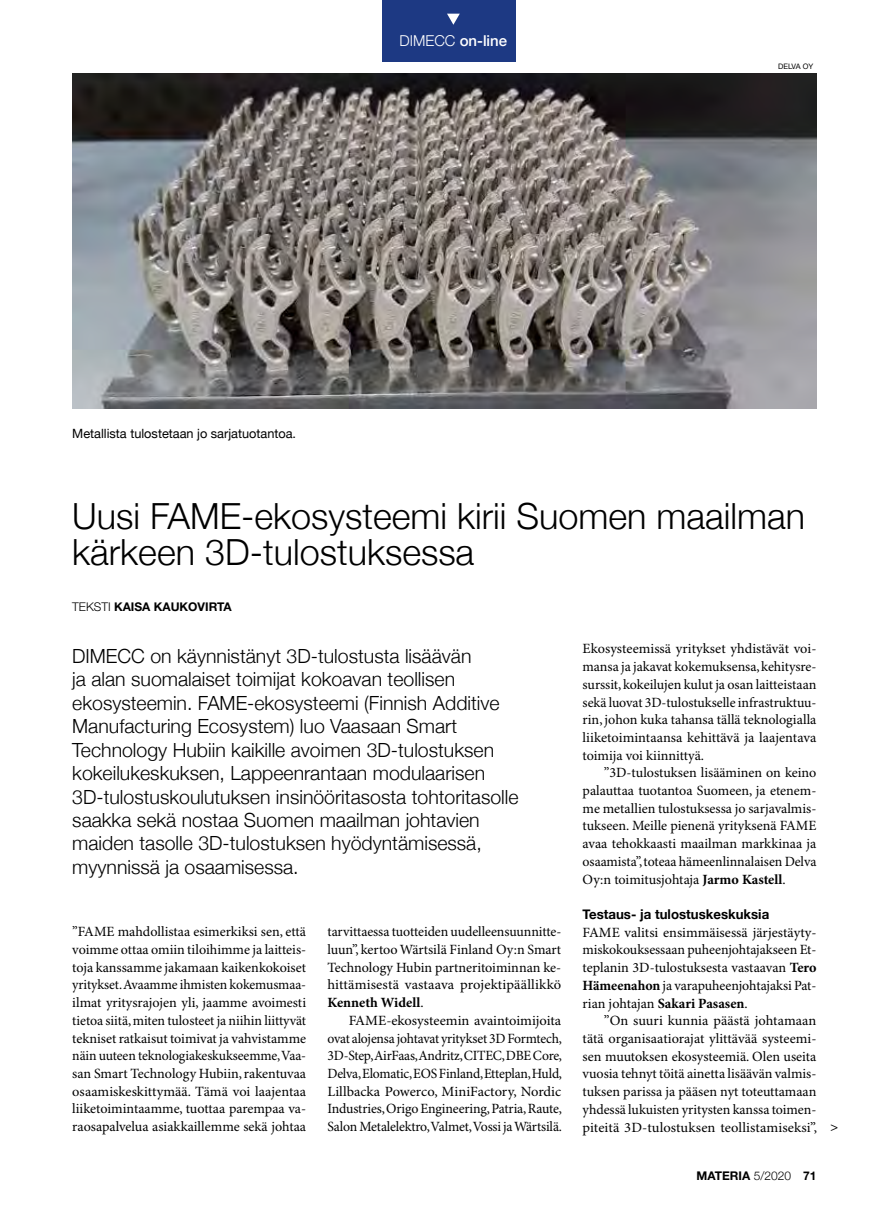
<style>
.page{position:relative;width:893px;height:1221px;background:#fff}
.page>*{position:absolute;margin:0;border:0;box-sizing:border-box;transform-origin:0 0}
.t1{font:300 36px/36px "Helvetica Neue";color:#000}
.t2{font:300 19.5px/23.4px "Helvetica Neue";color:#000}
.t3{font:500 15px "Helvetica Neue";color:#fff}
.t4{font:14.1px/17.7px "Minion Pro";color:#000;text-align:justify}
.t5{font:700 13.5px "Helvetica Neue";color:#000}
.t6{font:12.75px "Helvetica Neue";color:#000}
.t7{font:700 12px "Helvetica Neue LT Std";color:#000}
.t8{font:7.5px "Helvetica Neue";color:#000}
.s1{font-weight:300}
.s2{font-weight:700}
.s3{font-family:"Helvetica Neue";font-size:12.75px}
.s4{font-family:"Helvetica Neue";font-weight:300}
</style>
<div class="page">
<div style="left:382px;top:0;width:134px;height:62px;background:#1d3983"></div>
<svg style="left:447px;top:14px;width:13px;height:11px"></svg>
<img style="left:72px;top:73px;width:744px;height:335px">
<p class="t3" style="left:400px;top:28px;width:109px"><span class="s1">DIMECC</span> on-line</p>
<p class="t6" style="left:72px;top:424px;width:225px">Metallista tulostetaan jo sarjatuotantoa.</p>
<p class="t8" style="left:778px;top:61px;width:37px">DELVA OY</p>
<h1 class="t1" style="left:72px;top:495px;width:734px">Uusi FAME-ekosysteemi kirii Suomen maailman kärkeen 3D-tulostuksessa</h1>
<p class="t7" style="left:72px;top:599px;width:161px"><span class="s1">TEKSTI</span> KAISA KAUKOVIRTA</p>
<p class="t2" style="left:72px;top:643px;width:448px">DIMECC on käynnistänyt 3D-tulostusta lisäävän<br>ja alan suomalaiset toimijat kokoavan teollisen ekosysteemin. FAME-ekosysteemi (Finnish Additive Manufacturing Ecosystem) luo Vaasaan Smart Technology Hubiin kaikille avoimen 3D-tulostuksen kokeilukeskuksen, Lappeenrantaan modulaarisen 3D-tulostuskoulutuksen insinööritasosta tohtoritasolle saakka sekä nostaa Suomen maailman johtavien maiden tasolle 3D-tulostuksen hyödyntämisessä, myynnissä ja osaamisessa.</p>
<p class="t4" style="left:72px;top:923px;width:235px">”FAME mahdollistaa esimerkiksi sen, että voimme ottaa omiin tiloihimme ja laitteis&shy;toja kanssamme jakamaan kaikenkokoiset yritykset. Avaamme ihmisten kokemusmaa&shy;ilmat yritysrajojen yli, jaamme avoimesti tietoa siitä, miten tulosteet ja niihin liittyvät tekniset ratkaisut toimivat ja vahvistamme näin uuteen teknologiakeskukseemme, Vaa&shy;san Smart Technology Hubiin, rakentuvaa osaamiskeskittymää. Tämä voi laajentaa liiketoimintaamme, tuottaa parempaa va&shy;raosapalvelua asiakkaillemme sekä johtaa</p>
<p class="t4" style="left:327px;top:923px;width:235px">tarvittaessa tuotteiden uudelleensuunnitte&shy;luun”, kertoo Wärtsilä Finland Oy:n Smart Technology Hubin partneritoiminnan ke&shy;hittämisestä vastaava projektipäällikkö <span class="s2">Kenneth Widell</span>.</p>
<p class="t4" style="left:327px;top:1011px;width:236px;text-indent:21px">FAME-ekosysteemin avaintoimijoita ovat alojensa johtavat yritykset 3D Formtech, 3D-Step, AirFaas, Andritz, CITEC, DBE Core, Delva, Elomatic, EOS Finland, Etteplan, Huld, Lillbacka Powerco, MiniFactory, Nordic Industries, Origo Engineering, Patria, Raute, Salon Metalelektro, Valmet, Vossi ja Wärtsilä.</p>
<p class="t4" style="left:583px;top:640px;width:235px">Ekosysteemissä yritykset yhdistävät voi&shy;mansa ja jakavat kokemuksensa, kehitysre&shy;surssit, kokeilujen kulut ja osan laitteistaan sekä luovat 3D-tulostukselle infrastruktuu&shy;rin, johon kuka tahansa tällä teknologialla liiketoimintaansa kehittävä ja laajentava toimija voi kiinnittyä.</p>
<p class="t4" style="left:583px;top:764px;width:235px;text-indent:21px">”3D-tulostuksen lisääminen on keino palauttaa tuotantoa Suomeen, ja etenem&shy;me metallien tulostuksessa jo sarjavalmis&shy;tukseen. Meille pienenä yrityksenä FAME avaa tehokkaasti maailman markkinaa ja osaamista”, toteaa hämeenlinnalaisen Delva Oy:n toimitusjohtaja <span class="s2">Jarmo Kastell</span>.</p>
<p class="t5" style="left:583px;top:903px;width:188px">Testaus- ja tulostuskeskuksia</p>
<p class="t4" style="left:583px;top:923px;width:235px">FAME valitsi ensimmäisessä järjestäyty&shy;miskokouksessaan puheenjohtajakseen Et&shy;teplanin 3D-tulostuksesta vastaavan <span class="s2">Tero Hämeenahon</span> ja varapuheenjohtajaksi Pat&shy;rian johtajan <span class="s2">Sakari Pasasen</span>.</p>
<p class="t4" style="left:583px;top:1012px;width:257px;text-align:left;text-indent:21px">”On suuri kunnia päästä johtamaan tätä organisaatiorajat ylittävää systeemi&shy;sen muutoksen ekosysteemiä. Olen useita vuosia tehnyt töitä ainetta lisäävän valmis&shy;tuksen parissa ja pääsen nyt toteuttamaan yhdessä lukuisten yritysten kanssa toimen&shy;piteitä 3D-tulostuksen teollistamiseksi”, <span class="s3">&gt;</span></p>
<p class="t7" style="left:697px;top:1168px;width:121px">MATERIA <span class="s4">5/2020</span> 71</p>
</div>
